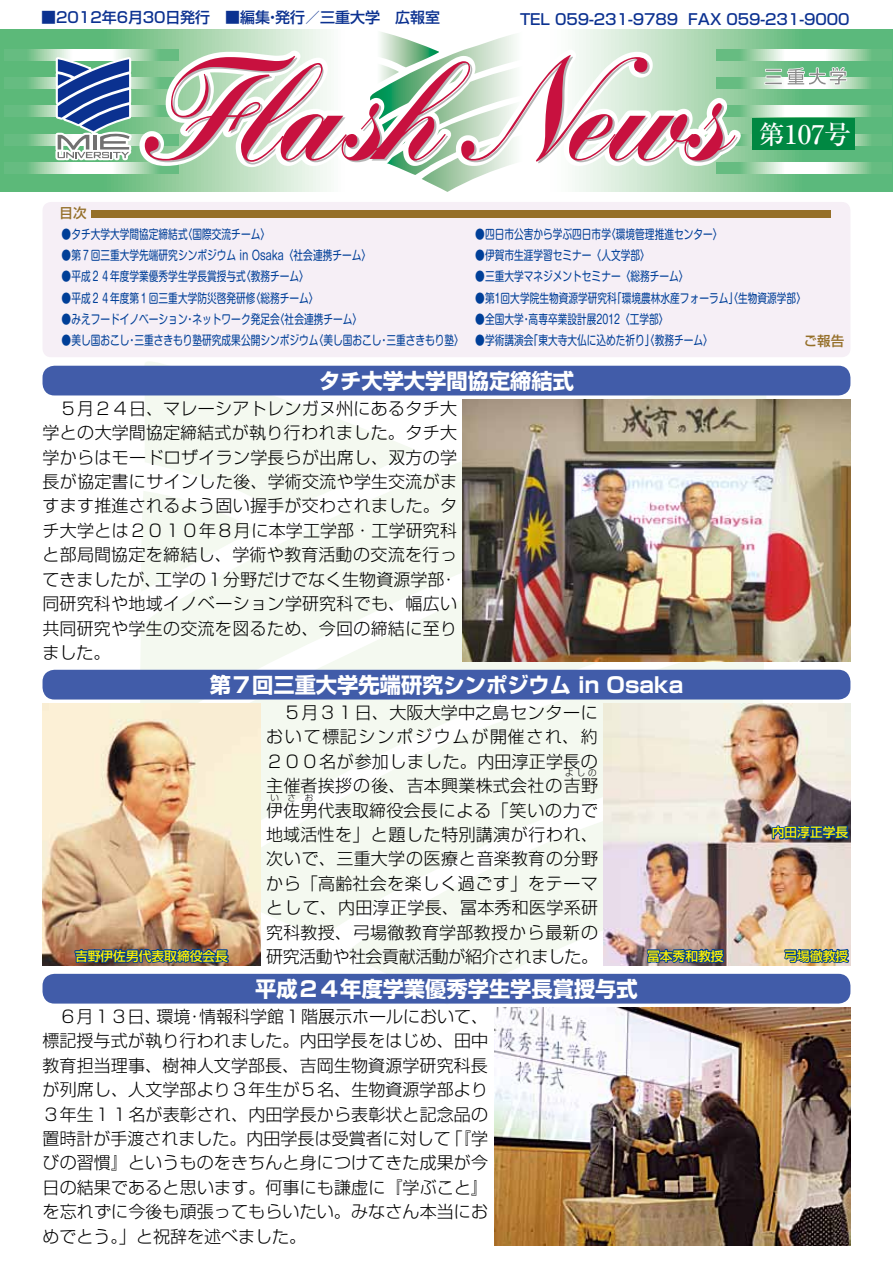
<style>
.page{position:relative;width:893px;height:1263px;background:#fff}
.page>*{position:absolute;margin:0;border:0;box-sizing:border-box;transform-origin:0 0}
.t1{font:500 25.8px "Ryumin Pr 6 N";letter-spacing:-.01em;color:#fff;scale:1.05 1}
.t2{font:700 21.3px "Shin Go Pr 6 N";color:#fff}
.t3{font:300 16.95px/24.5px "Shin Go Pr 6 N";letter-spacing:.015em;color:#000;text-align:justify}
.t4{font:500 15px "Shin Go Pr 6";color:#0b3190}
.t5{font:500 13.5px "Shin Go Pr 6 N";color:#956f29}
.t6{font:12.75px "Shin M Go Pr 6 N";color:#003f98;scale:.76 1}
.t7{font:500 12.75px "Shin Go Pr 6 N";color:#fff100}
.t8{font:300 8.55px "Shin Go Pr 6 N";letter-spacing:.68em;color:#000}
</style>
<div class="page">
<svg style="left:141px;top:362px;width:272px;height:4px"></svg>
<svg style="left:140px;top:395px;width:627px;height:309px;fill:#f4f9f0"></svg>
<svg style="left:143px;top:502px;width:623px;height:202px;fill:#f4f9f0"></svg>
<svg style="left:201px;top:640px;width:564px;height:297px;fill:#f4f9f0"></svg>
<svg style="left:345px;top:775px;width:415px;height:229px;fill:#f4f9f0"></svg>
<svg style="left:0;top:30px;width:893px;height:162px;background:#64bc80"></svg>
<svg style="left:749px;top:49px;width:142px;height:11px"></svg>
<svg style="left:749px;top:78px;width:142px;height:11px"></svg>
<svg style="left:749px;top:106px;width:142px;height:11px"></svg>
<svg style="left:749px;top:134px;width:142px;height:11px"></svg>
<svg style="left:749px;top:162px;width:142px;height:11px"></svg>
<svg style="left:4px;top:49px;width:48px;height:11px"></svg>
<svg style="left:4px;top:78px;width:48px;height:11px"></svg>
<svg style="left:4px;top:106px;width:48px;height:11px"></svg>
<svg style="left:4px;top:134px;width:48px;height:11px"></svg>
<svg style="left:4px;top:162px;width:48px;height:11px"></svg>
<div style="left:753px;top:118px;width:102px;height:32px;background:#008842"></div>
<svg style="left:52px;top:29px;width:697px;height:163px"></svg>
<svg style="left:764px;top:39px;width:84px;height:47px"></svg>
<div style="left:43px;top:202px;width:807px;height:155px;background:#f6eff6;border-radius:9px"></div>
<div style="left:91px;top:210px;width:740px;height:8px;background:#956f29"></div>
<div style="left:43px;top:670px;width:807px;height:29px;background:#415ca9;border-radius:12px"></div>
<img style="left:43px;top:704px;width:218px;height:261px">
<div style="left:43px;top:366px;width:807px;height:29px;background:#415ca9;border-radius:12px"></div>
<img style="left:463px;top:400px;width:387px;height:261px">
<div style="left:43px;top:974px;width:807px;height:29px;background:#415ca9;border-radius:12px"></div>
<img style="left:495px;top:1008px;width:355px;height:238px">
<img style="left:603px;top:704px;width:247px;height:261px">
<svg style="left:73px;top:947px;width:158px;height:19px;background:#354e76"></svg>
<svg style="left:646px;top:945px;width:81px;height:20px;background:#3f5a86"></svg>
<svg style="left:771px;top:824px;width:80px;height:18px"></svg>
<svg style="left:782px;top:947px;width:69px;height:18px"></svg>
<p class="t4" style="left:41px;top:5px;width:401px">■2012年6月30日発行　■編集・発行／三重大学　広報室</p>
<p class="t4" style="left:520px;top:7px;width:331px">TEL 059-231-9789 FAX 059-231-9000</p>
<h1 class="t1" style="left:758px;top:114px;width:91px">第107号</h1>
<p class="t5" style="left:60px;top:202px;width:28px">目次</p>
<p class="t6" style="left:62px;top:224px;width:276px">●タチ大学大学間協定締結式〈国際交流チーム〉</p>
<p class="t6" style="left:62px;top:245px;width:409px">●第７回三重大学先端研究シンポジウム in Osaka〈社会連携チーム〉</p>
<p class="t6" style="left:62px;top:266px;width:327px">●平成２４年度学業優秀学生学長賞授与式〈教務チーム〉</p>
<p class="t6" style="left:62px;top:287px;width:340px">●平成２４年度第１回三重大学防災啓発研修〈総務チーム〉</p>
<p class="t6" style="left:62px;top:309px;width:397px">●みえフードイノベーション・ネットワーク発足会〈社会連携チーム〉</p>
<p class="t6" style="left:62px;top:330px;width:531px">●美し国おこし・三重さきもり塾研究成果公開シンポジウム〈美し国おこし・三重さきもり塾〉</p>
<p class="t6" style="left:475px;top:224px;width:327px">●四日市公害から学ぶ四日市学〈環境管理推進センター〉</p>
<p class="t6" style="left:475px;top:245px;width:231px">●伊賀市生涯学習セミナー〈人文学部〉</p>
<p class="t6" style="left:475px;top:266px;width:282px">●三重大学マネジメントセミナー〈総務チーム〉</p>
<p class="t6" style="left:475px;top:287px;width:437px">●第1回大学院生物資源学研究科「環境農林水産フォーラム」〈生物資源学部〉</p>
<p class="t6" style="left:475px;top:309px;width:256px">●全国大学・高専卒業設計展2012〈工学部〉</p>
<p class="t6" style="left:475px;top:330px;width:314px">●学術講演会「東大寺大仏に込めた祈り」〈教務チーム〉</p>
<p class="t5" style="left:804px;top:329px;width:42px">ご報告</p>
<p class="t2" style="left:319px;top:364px;width:257px">タチ大学大学間協定締結式</p>
<p class="t3" style="left:43px;top:394px;width:416px">　５月２４日、マレーシアトレンガヌ州にあるタチ大学との大学間協定締結式が執り行われました。タチ大学からはモードロザイラン学長らが出席し、双方の学長が協定書にサインした後、学術交流や学生交流がますます推進されるよう固い握手が交わされました。タチ大学とは２０１０年８月に本学工学部・工学研究科と部局間協定を締結し、学術や教育活動の交流を行ってきましたが、工学の１分野だけでなく生物資源学部・同研究科や地域イノベーション学研究科でも、幅広い共同研究や学生の交流を図るため、今回の締結に至りました。</p>
<p class="t2" style="left:210px;top:668px;width:475px">第７回三重大学先端研究シンポジウム in Osaka</p>
<p class="t3" style="left:266px;top:699px;width:333px">　５月３１日、大阪大学中之島センターにおいて標記シンポジウムが開催され、約２００名が参加しました。内田淳正学長の主催者挨拶の後、吉本興業株式会社の吉野</p>
<p class="t8" style="left:565px;top:766px;width:33px">よしの</p>
<p class="t3" style="left:266px;top:796px;width:334px">伊佐男代表取締役会長による「笑いの力で</p>
<p class="t8" style="left:270px;top:790px;width:44px">いさお</p>
<p class="t3" style="left:266px;top:821px;width:334px">地域活性を」と題した特別講演が行われ、次いで、三重大学の医療と音楽教育の分野から「高齢社会を楽しく過ごす」をテーマとして、内田淳正学長、冨本秀和医学系研究科教授、弓場徹教育学部教授から最新の研究活動や社会貢献活動が紹介されました。</p>
<p class="t7" style="left:75px;top:945px;width:155px">吉野伊佐男代表取締役会長</p>
<p class="t7" style="left:647px;top:945px;width:78px">冨本秀和教授</p>
<p class="t2" style="left:255px;top:972px;width:384px">平成２４年度学業優秀学生学長賞授与式</p>
<p class="t3" style="left:43px;top:1003px;width:447px">　６月１３日、環境・情報科学館１階展示ホールにおいて、標記授与式が執り行われました。内田学長をはじめ、田中教育担当理事、樹神人文学部長、吉岡生物資源学研究科長が列席し、人文学部より３年生が５名、生物資源学部より３年生１１名が表彰され、内田学長から表彰状と記念品の置時計が手渡されました。内田学長は受賞者に対して「『学びの習慣』というものをきちんと身につけてきた成果が今日の結果であると思います。何事にも謙虚に『学ぶこと』を忘れずに今後も頑張ってもらいたい。みなさん本当におめでとう。」と祝辞を述べました。</p>
<p class="t7" style="left:772px;top:822px;width:78px">内田淳正学長</p>
<p class="t7" style="left:784px;top:945px;width:65px">弓場徹教授</p>
</div>
